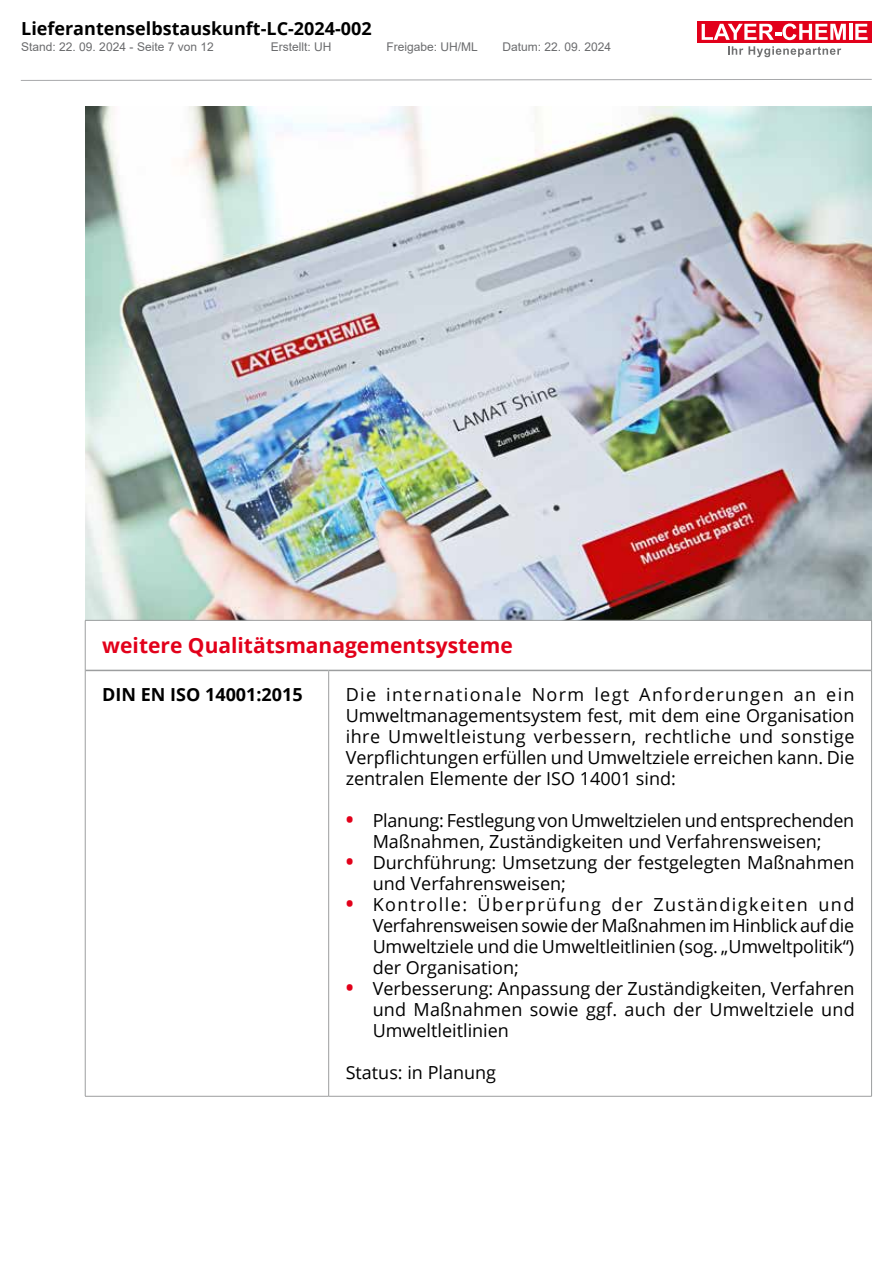
<style>
.page{position:relative;width:893px;height:1263px;background:#fff}
.page>*{position:absolute;margin:0;border:0;box-sizing:border-box;transform-origin:0 0}
.t1{font:700 21px "Open Sans";color:#e2001a}
.t2{font:18px/21px "Open Sans";color:#000;text-align:justify}
.t3{font:700 18px "Open Sans";color:#000}
.t4{font:12px "Arial";color:#6b6c6e}
.s1{font-weight:700;font-size:21px;color:#e2001a}
</style>
<div class="page">
<svg style="left:20px;top:79px;width:852px;height:2px"></svg>
<div style="left:697px;top:21px;width:175px;height:22px;background:#e2001a"></div>
<svg style="left:702px;top:24px;width:144px;height:16px"></svg>
<hr style="left:849px;top:24px;width:3px;height:16px;background:#fff">
<svg style="left:855px;top:24px;width:12px;height:16px"></svg>
<svg style="left:728px;top:46px;width:113px;height:11px"></svg>
<img style="left:85px;top:106px;width:787px;height:514px">
<hr style="left:871px;top:620px;width:1px;height:50px;background:#9c9e9f">
<hr style="left:328px;top:671px;width:1px;height:425px;background:#9c9e9f">
<hr style="left:871px;top:670px;width:1px;height:426px;background:#9c9e9f">
<hr style="left:85px;top:620px;width:244px;height:1px;background:#9c9e9f">
<hr style="left:85px;top:620px;width:1px;height:50px;background:#9c9e9f">
<hr style="left:329px;top:620px;width:543px;height:1px;background:#9c9e9f">
<hr style="left:85px;top:670px;width:1px;height:426px;background:#9c9e9f">
<hr style="left:85px;top:1096px;width:244px;height:1px;background:#9c9e9f">
<hr style="left:329px;top:1096px;width:543px;height:1px;background:#9c9e9f">
<hr style="left:85px;top:670px;width:244px;height:1px;background:#9c9e9f">
<hr style="left:329px;top:670px;width:542px;height:1px;background:#9c9e9f">
<p class="t3" style="left:21px;top:16px;width:352px">Lieferantenselbstauskunft-LC-2024-002</p>
<p class="t4" style="left:21px;top:39px;width:194px">Stand: 22. 09. 2024 - Seite 7 von 12</p>
<p class="t4" style="left:271px;top:39px;width:62px">Erstellt: UH</p>
<p class="t4" style="left:387px;top:39px;width:93px">Freigabe: UH/ML</p>
<p class="t4" style="left:502px;top:39px;width:110px">Datum: 22. 09. 2024</p>
<p class="t1" style="left:102px;top:631px;width:412px">weitere Qualitätsmanagementsysteme</p>
<p class="t3" style="left:102px;top:682px;width:202px">DIN EN ISO 14001:2015</p>
<p class="t2" style="left:346px;top:684px;width:510px">Die internationale Norm legt Anforderungen an ein Umweltmanagementsystem fest, mit dem eine Organisation ihre Umweltleistung verbessern, rechtliche und sonstige Verpflichtungen erfüllen und Umweltziele erreichen kann. Die zentralen Elemente der ISO 14001 sind:</p>
<p class="t2" style="left:346px;top:810px;width:510px;text-align:center"><span class="s1">•</span> Planung: Festlegung von Umweltzielen und entsprechenden<br>Maßnahmen, Zuständigkeiten und Verfahrensweisen;</p>
<p class="t2" style="left:373px;top:852px;width:483px;text-indent:-27px"><span class="s1">•</span> Durchführung: Umsetzung der festgelegten Maßnahmen und Verfahrensweisen;</p>
<p class="t2" style="left:373px;top:894px;width:483px;text-indent:-27px"><span class="s1">•</span> Kontrolle: Überprüfung der Zuständigkeiten und Verfahrensweisen sowie der Maßnahmen im Hinblick auf die Umweltziele und die Umweltleitlinien (sog. „Umweltpolitik“) der Organisation;</p>
<p class="t2" style="left:373px;top:978px;width:483px;text-indent:-27px"><span class="s1">•</span> Verbesserung: Anpassung der Zuständigkeiten, Verfahren und Maßnahmen sowie ggf. auch der Umweltziele und Umweltleitlinien</p>
<p class="t2" style="left:346px;top:1062px;width:152px">Status: in Planung</p>
</div>
